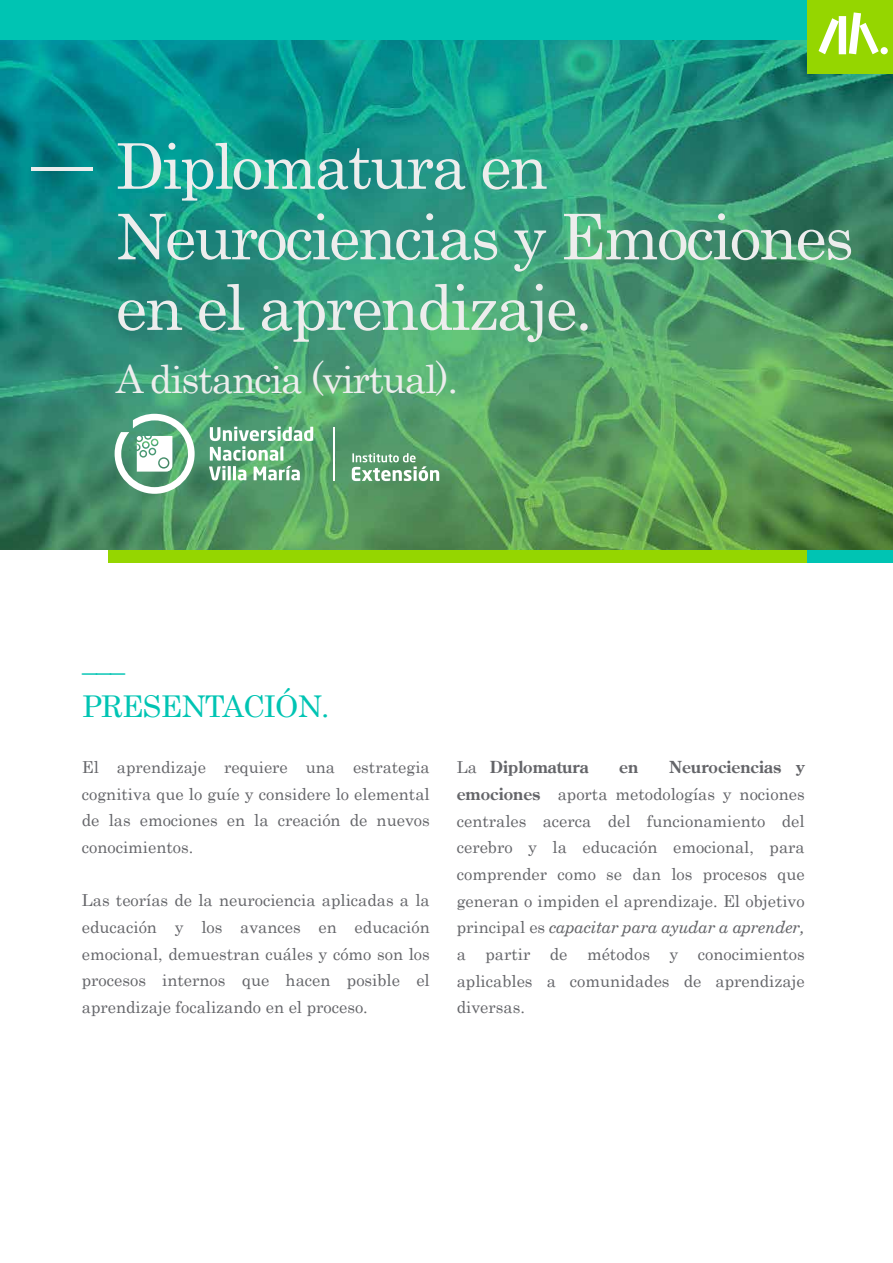
<style>
.page{position:relative;width:893px;height:1263px;background:#fff}
.page>*{position:absolute;margin:0;border:0;box-sizing:border-box;transform-origin:0 0}
.t1{font:63px/70.5px "Century";letter-spacing:-.035em;color:#ededed}
.t2{font:38.85px "Century";letter-spacing:-.035em;color:#ededed}
.t3{font:30px/46.5px "Century";letter-spacing:-.03em;color:#00c4b3}
.t4{font:16.5px/26.7px "Century";color:#646569;text-align:justify}
.t5{font:16.5px "Century Italic SWFTE";color:#646569}
.t6{font:700 16.5px "Century";color:#646569}
.s1{font-weight:700}
.s2{font-family:"Century"}
.s3{font-weight:400}
</style>
<div class="page">
<div style="left:806px;top:548px;width:87px;height:15px;background:#00c4b3"></div>
<div style="left:108px;top:548px;width:698px;height:15px;background:#95d600"></div>
<img style="left:0;top:39px;width:893px;height:510px">
<div style="left:0;top:0;width:893px;height:39px;background:#00c4b3"></div>
<svg style="left:352px;top:453px;width:87px;height:28px"></svg>
<svg style="left:209px;top:427px;width:104px;height:53px"></svg>
<svg style="left:115px;top:414px;width:80px;height:80px"></svg>
<hr style="left:333px;top:427px;width:2px;height:53px;background:#fff">
<div style="left:808px;top:1px;width:85px;height:73px;background:#95d600"></div>
<svg style="left:818px;top:12px;width:70px;height:42px"></svg>
<h1 class="t1" style="left:32px;top:99px;width:62px">__</h1>
<h1 class="t1" style="left:116px;top:125px;width:740px">Diplomatura en<br>Neurociencias y Emociones en el aprendizaje.</h1>
<h2 class="t2" style="left:116px;top:346px;width:344px">A distancia (virtual).</h2>
<h3 class="t3" style="left:82px;top:634px;width:249px">___<br>PRESENTACIÓN.</h3>
<p class="t4" style="left:82px;top:752px;width:349px">El aprendizaje requiere una estrategia cognitiva que lo guíe y considere lo elemental de las emociones en la creación de nuevos conocimientos.</p>
<p class="t4" style="left:82px;top:886px;width:349px">Las teorías de la neurociencia aplicadas a la educación y los avances en educación emocional, demuestran cuáles y cómo son los procesos internos que hacen posible el aprendizaje focalizando en el proceso.</p>
<p class="t4" style="left:457px;top:753px;width:349px;text-indent:212px"><span class="s1">Neurociencias y emociones</span> aporta metodologías y nociones centrales acerca del funcionamiento del cerebro y la educación emocional, para comprender como se dan los procesos que generan o impiden el aprendizaje. El objetivo</p>
<p class="t5" style="left:457px;top:917px;width:349px"><span class="s2">principal es</span> capacitar para ayudar a aprender,</p>
<p class="t4" style="left:457px;top:939px;width:349px">a partir de métodos y conocimientos aplicables a comunidades de aprendizaje diversas.</p>
<p class="t6" style="left:457px;top:757px;width:133px"><span class="s3">La</span> Diplomatura</p>
<p class="t6" style="left:619px;top:757px;width:21px">en</p>
</div>
